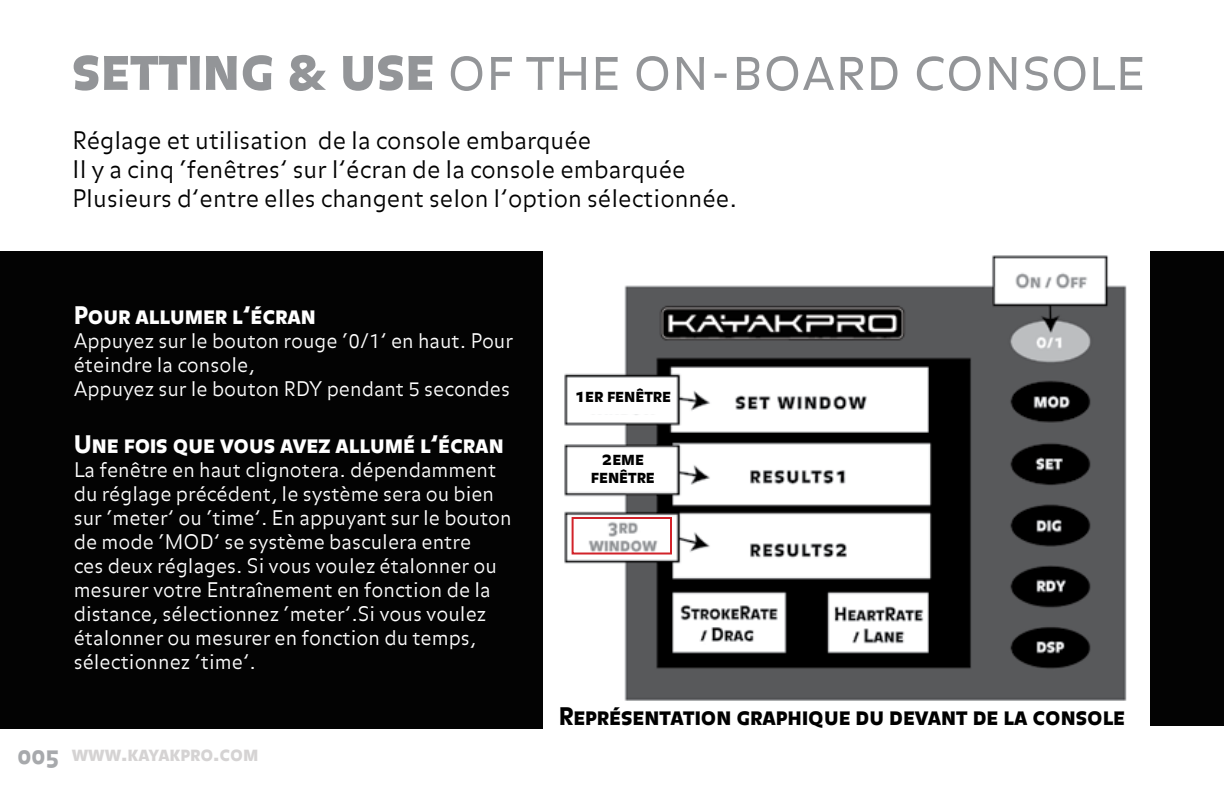
<style>
.page{position:relative;width:1224px;height:792px;background:#fff}
.page>*{position:absolute;margin:0;border:0;box-sizing:border-box;transform-origin:0 0}
.t1{font:60px "Balance Light Caps";color:#939598}
.t2{font:300 24px/28.8px "Balance";color:#000}
.t3{font:24px "Balance Black Caps";color:#fff}
.t4{font:24px "Balance Black Caps";color:#000}
.t5{font:300 20px/24px "Balance";color:#fff}
.t6{font:20px "Balance Black Caps";color:#d5d3d3}
.t7{font:18px/18px "Balance Black Caps";color:#000;text-align:center}
.s1{font-family:"Balance Black Caps"}
.s2{font-size:24px;color:#a7a9ac}
</style>
<div class="page">
<img style="left:564px;top:251px;width:660px;height:475px">
<div style="left:0;top:251px;width:543px;height:478px;background:#030303"></div>
<div style="left:1151px;top:252px;width:73px;height:474px;background:#030303"></div>
<div style="left:568px;top:378px;width:108px;height:36px;background:#fff"></div>
<div style="left:568px;top:453px;width:108px;height:35px;background:#fff"></div>
<div style="left:572px;top:517px;width:100px;height:38px;border:2px solid #d2232a"></div>
<h1 class="t1" style="left:72px;top:34px;width:1075px"><span class="s1">setting &amp; use</span> of the on-board console</h1>
<p class="t2" style="left:72px;top:128px;width:666px">Réglage et utilisation de la console embarquée<br>Il y a cinq ‘fenêtres’ sur l’écran de la console embarquée<br>Plusieurs d’entre elles changent selon l’option sélectionnée.</p>
<p class="t3" style="left:74px;top:301px;width:244px">Pour allumer l’écran</p>
<p class="t5" style="left:74px;top:330px;width:441px">Appuyez sur le bouton rouge ‘0/1’ en haut. Pour éteindre la console,<br>Appuyez sur le bouton RDY pendant 5 secondes</p>
<p class="t3" style="left:74px;top:431px;width:432px">Une fois que vous avez allumé l’écran</p>
<p class="t5" style="left:74px;top:460px;width:440px">La fenêtre en haut clignotera. dépendamment du réglage précédent, le système sera ou bien sur ‘meter’ ou ‘time’. En appuyant sur le bouton de mode ‘MOD’ se système basculera entre<br>ces deux réglages. Si vous voulez étalonner ou mesurer votre Entraînement en fonction de la distance, sélectionnez ‘meter’.Si vous voulez étalonner ou mesurer en fonction du temps, sélectionnez ‘time’.</p>
<p class="t6" style="left:18px;top:742px;width:243px"><span class="s2">005</span> www.kayakpro.com</p>
<p class="t7" style="left:575px;top:388px;width:98px">1er fenêtre</p>
<p class="t7" style="left:591px;top:450px;width:65px">2eme fenêtre</p>
<p class="t4" style="left:559px;top:702px;width:568px">Représentation graphique du devant de la console</p>
</div>
